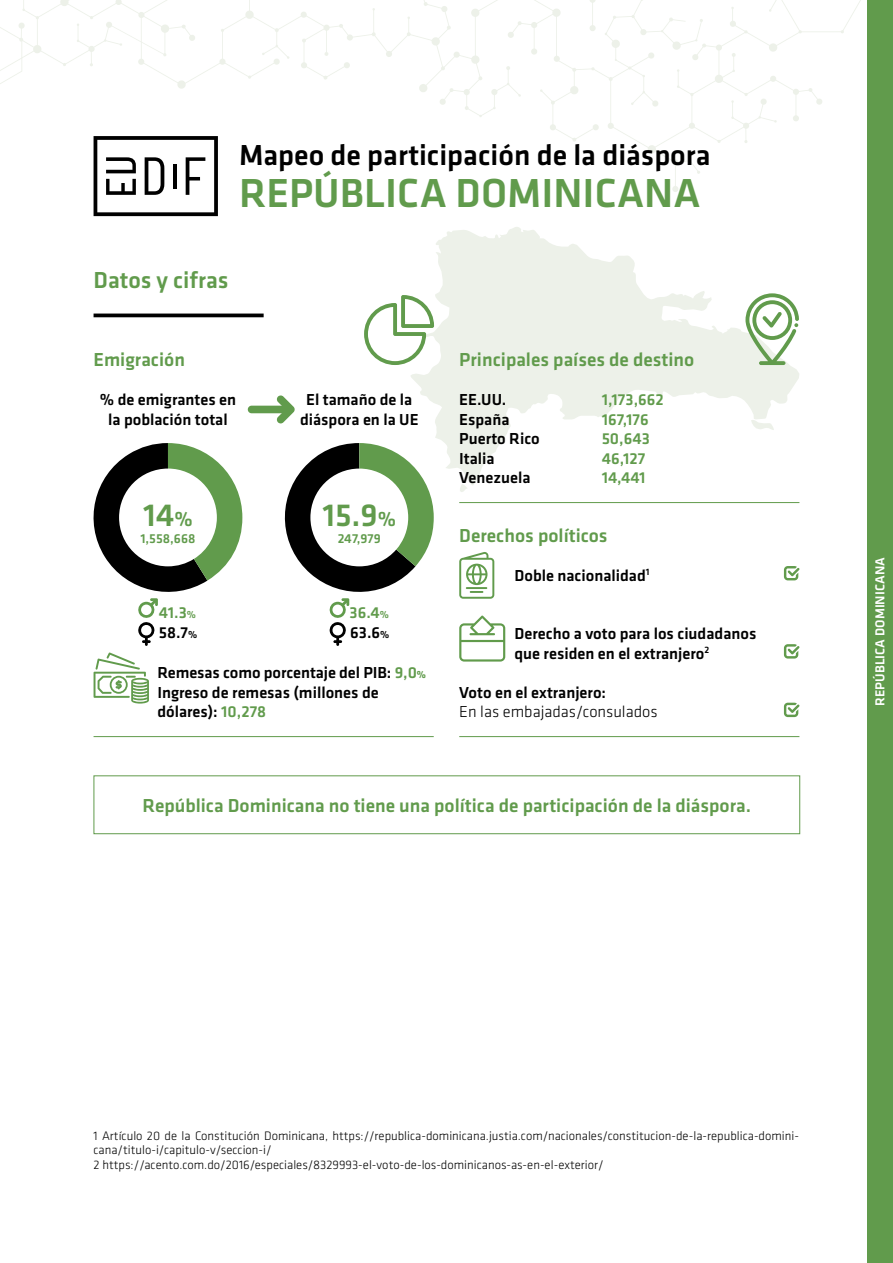
<style>
.page{position:relative;width:893px;height:1263px;background:#fff}
.page>*{position:absolute;margin:0;border:0;box-sizing:border-box;transform-origin:0 0}
.t1{font:500 42px "Klavika";color:#619b4c}
.t2{font:500 33px "Klavika";color:#619b4c}
.t3{font:500 30px "Klavika";color:#000}
.t4{font:500 24px "Klavika";color:#619b4c}
.t5{font:500 19.5px "Klavika";color:#619b4c}
.t6{font:500 16.5px/19.5px "Klavika";color:#000}
.t7{font:500 16.5px/19.5px "Klavika";color:#619b4c}
.t8{font:300 16.5px "Klavika";color:#000}
.t9{font:500 13.5px "Klavika";color:#fff}
.t10{font:500 13.5px "Klavika";color:#619b4c}
.t11{font:300 12.75px/13.5px "Klavika";color:#000}
.s1{font-size:21px}
.s2{font-size:10.5px}
.s3{color:#000}
.s4{font-size:10.5px;color:#000}
.s5{color:#619b4c}
.s6{font-weight:700;font-size:10.5px;color:#619b4c}
</style>
<div class="page">
<div style="left:867px;top:0;width:26px;height:1263px;background:#619b4c"></div>
<svg style="left:411px;top:227px;width:388px;height:265px"></svg>
<hr style="left:94px;top:736px;width:340px;height:1px;background:#619b4c">
<hr style="left:459px;top:502px;width:340px;height:1px;background:#619b4c">
<svg style="left:745px;top:293px;width:54px;height:72px"></svg>
<svg style="left:784px;top:644px;width:15px;height:15px"></svg>
<svg style="left:784px;top:703px;width:15px;height:14px"></svg>
<svg style="left:784px;top:566px;width:15px;height:14px"></svg>
<svg style="left:94px;top:443px;width:148px;height:203px"></svg>
<svg style="left:284px;top:443px;width:150px;height:203px"></svg>
<svg style="left:94px;top:652px;width:55px;height:51px"></svg>
<svg style="left:0;top:0;width:861px;height:216px"></svg>
<hr style="left:173px;top:164px;width:4px;height:25px;background:#000">
<div style="left:94px;top:775px;width:706px;height:59px;border:1px solid #619b4c"></div>
<hr style="left:94px;top:314px;width:170px;height:3px;background:#000">
<svg style="left:364px;top:295px;width:70px;height:70px"></svg>
<svg style="left:248px;top:395px;width:47px;height:28px"></svg>
<hr style="left:459px;top:736px;width:340px;height:1px;background:#619b4c">
<svg style="left:459px;top:552px;width:35px;height:47px"></svg>
<svg style="left:459px;top:615px;width:46px;height:47px"></svg>
<h3 class="t3" style="left:239px;top:135px;width:473px">Mapeo de participación de la diáspora</h3>
<h1 class="t1" style="left:239px;top:165px;width:463px">REPÚBLICA DOMINICANA</h1>
<h3 class="t4" style="left:94px;top:264px;width:137px">Datos y cifras</h3>
<p class="t5" style="left:94px;top:346px;width:93px">Emigración</p>
<p class="t6" style="left:100px;top:389px;width:138px;text-align:center">% de emigrantes en la población total</p>
<p class="t6" style="left:300px;top:389px;width:120px;text-align:center">El tamaño de la diáspora en la UE</p>
<h2 class="t2" style="left:143px;top:493px;width:51px">14<span class="s1">%</span></h2>
<h2 class="t2" style="left:322px;top:493px;width:75px">15.9<span class="s1">%</span></h2>
<p class="t10" style="left:140px;top:529px;width:57px">1,558,668</p>
<p class="t10" style="left:338px;top:529px;width:45px">247,979</p>
<p class="t7" style="left:159px;top:602px;width:40px;line-height:20.1px">41.3<span class="s2">%<br></span><span class="s3">58.7</span><span class="s4">%</span></p>
<p class="t7" style="left:350px;top:602px;width:41px;line-height:20.2px">36.4<span class="s2">%<br></span><span class="s3">63.6</span><span class="s4">%</span></p>
<p class="t6" style="left:157px;top:662px;width:270px">Remesas como porcentaje del PIB: <span class="s5">9,0</span><span class="s6">%<br></span>Ingreso de remesas (millones de dólares): <span class="s5">10,278</span></p>
<p class="t5" style="left:459px;top:346px;width:237px">Principales países de destino</p>
<p class="t6" style="left:459px;top:389px;width:82px">EE.UU.<br>España<br>Puerto Rico<br>Italia<br>Venezuela</p>
<p class="t7" style="left:602px;top:389px;width:64px">1,173,662<br>167,176<br>50,643<br>46,127<br>14,441</p>
<p class="t5" style="left:459px;top:522px;width:150px">Derechos políticos</p>
<p class="t6" style="left:514px;top:565px;width:137px">Doble nacionalidad<sup>1</sup></p>
<p class="t6" style="left:514px;top:623px;width:243px">Derecho a voto para los ciudadanos que residen en el extranjero<sup>2</sup></p>
<p class="t6" style="left:459px;top:682px;width:148px">Voto en el extranjero:</p>
<p class="t8" style="left:459px;top:702px;width:200px">En las embajadas/consulados</p>
<p class="t5" style="left:143px;top:792px;width:610px">República Dominicana no tiene una política de participación de la diáspora.</p>
<p class="t9" style="left:871px;top:706px;width:150px;rotate:-90deg">REPÚBLICA DOMINICANA</p>
<p class="t11" style="left:94px;top:1129px;width:707px">1 Artículo 20 de la Constitución Dominicana, https://republica-dominicana.justia.com/nacionales/constitucion-de-la-republica-domini&shy;cana/titulo-i/capitulo-v/seccion-i/</p>
<p class="t11" style="left:94px;top:1158px;width:512px">2 https://acento.com.do/2016/especiales/8329993-el-voto-de-los-dominicanos-as-en-el-exterior/</p>
</div>
